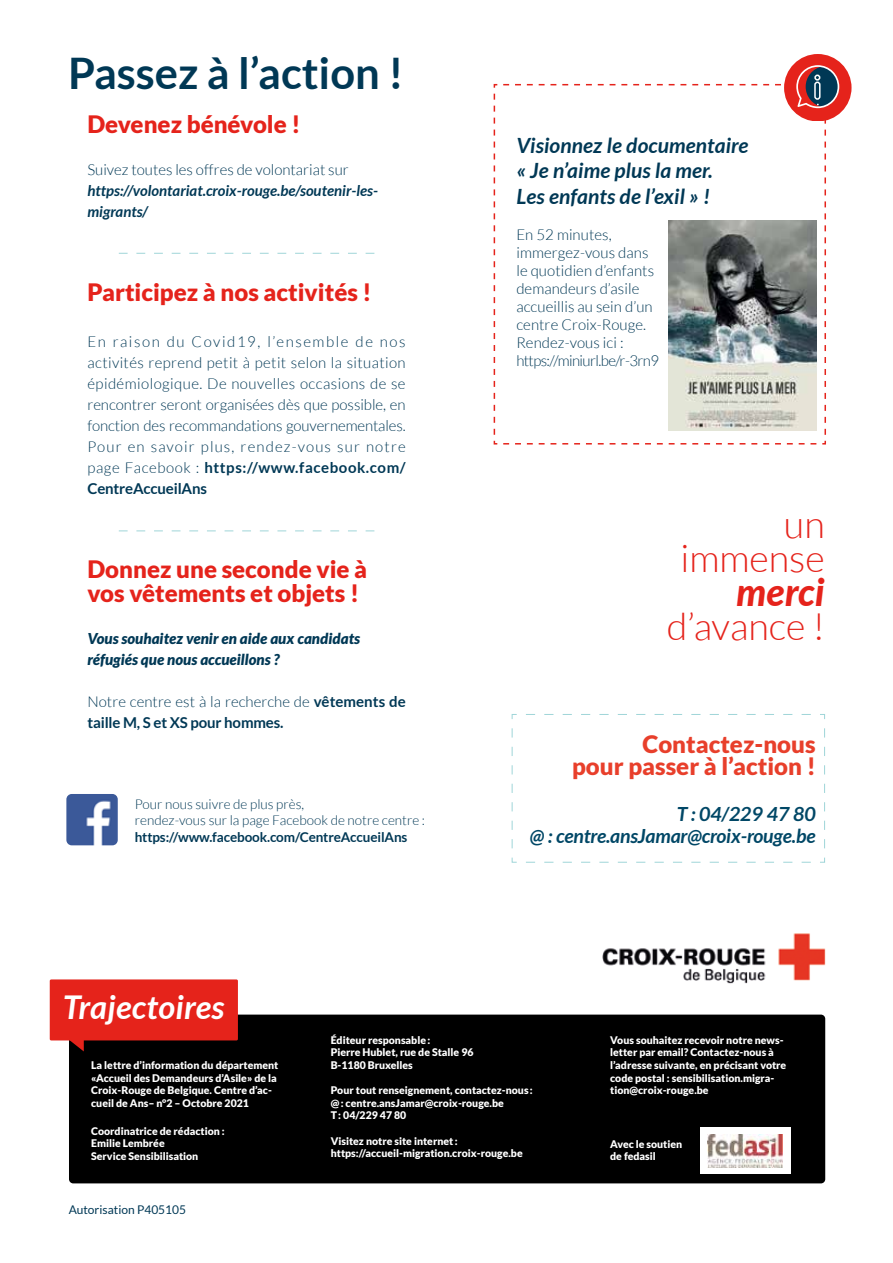
<style>
.page{position:relative;width:893px;height:1263px;background:#fff}
.page>*{position:absolute;margin:0;border:0;box-sizing:border-box;transform-origin:0 0}
.t1{font:700 43.5px "Lato";color:#003855}
.t2{font:300 37.8px/33.8px "Lato";color:#e5231b;text-align:right}
.t3{font:italic 800 37.8px "Lato";color:#e5231b}
.t4{font:italic 700 32.7px "Lato";letter-spacing:.01em;color:#fff}
.t5{font:900 24px/24.3px "Lato";color:#e5231b}
.t6{font:900 24px/22.5px "Lato";color:#e83f2b;text-align:right}
.t7{font:italic 700 21px/25.2px "Lato";letter-spacing:.005em;color:#003855}
.t8{font:italic 700 19.5px/22.5px "Lato";letter-spacing:-.01em;color:#004766;text-align:right}
.t9{font:300 15px/21px "Lato";letter-spacing:.005em;color:#003855;text-align:justify}
.t10{font:italic 900 15px/21px "Lato";color:#003855}
.t11{font:700 15px/21px "Lato";letter-spacing:-.01em;color:#003855}
.t12{font:italic 700 15px/21px "Lato";color:#003855}
.t13{font:300 13.5px/16.5px "Lato";color:#003855}
.t14{font:700 13.5px "Lato";letter-spacing:-.01em;color:#003855}
.t15{font:12px "Lato";color:#003855}
.t16{font:900 10.5px/12.6px "Lato";color:#fff}
.s1{font-weight:700}
.s2{font-weight:300}
</style>
<div class="page">
<div style="left:69px;top:1014px;width:756px;height:169px;background:#000;border-radius:4px"></div>
<div style="left:700px;top:1127px;width:90px;height:46px;background:#fff"></div>
<img style="left:707px;top:1135px;width:75px;height:32px">
<div style="left:50px;top:979px;width:188px;height:61px;background:#e5231b"></div>
<svg style="left:69px;top:1040px;width:15px;height:11px"></svg>
<img style="left:602px;top:933px;width:224px;height:51px">
<svg style="left:511px;top:714px;width:314px;height:149px"></svg>
<img style="left:66px;top:794px;width:52px;height:51px">
<svg style="left:119px;top:253px;width:255px;height:1px"></svg>
<svg style="left:119px;top:530px;width:255px;height:1px"></svg>
<svg style="left:494px;top:54px;width:357px;height:390px"></svg>
<h1 class="t1" style="left:68px;top:48px;width:337px">Passez à l’action !</h1>
<h3 class="t5" style="left:87px;top:112px;width:215px">Devenez bénévole !</h3>
<h3 class="t9" style="left:87px;top:160px;width:263px">Suivez toutes les offres de volontariat sur</h3>
<h3 class="t12" style="left:87px;top:181px;width:292px">https://volontariat.croix-rouge.be/soutenir-les&shy;migrants/</h3>
<h3 class="t5" style="left:87px;top:280px;width:286px">Participez à nos activités !</h3>
<p class="t9" style="left:87px;top:331px;width:320px">En raison du Covid19, l’ensemble de nos activités reprend petit à petit selon la situation épidémiologique. De nouvelles occasions de se rencontrer seront organisées dès que possible, en fonction des recommandations gouvernementales.<br>Pour en savoir plus, rendez-vous sur notre page Facebook : <span class="s1">https://www.facebook.com/ CentreAccueilAns</span></p>
<h3 class="t5" style="left:87px;top:556px;width:281px">Donnez une seconde vie à vos vêtements et objets !</h3>
<h3 class="t10" style="left:87px;top:628px;width:274px">Vous souhaitez venir en aide aux candidats réfugiés que nous accueillons ?</h3>
<h3 class="t11" style="left:87px;top:691px;width:320px"><span class="s2">Notre centre est à la recherche de</span> vêtements de taille M, S et XS pour hommes.</h3>
<p class="t13" style="left:135px;top:795px;width:292px">Pour nous suivre de plus près,<br>rendez-vous sur la page Facebook de notre centre :</p>
<p class="t14" style="left:135px;top:829px;width:274px">https://www.facebook.com/CentreAccueilAns</p>
<h3 class="t4" style="left:63px;top:989px;width:163px">Trajectoires</h3>
<h3 class="t7" style="left:516px;top:133px;width:234px">Visionnez le documentaire « Je n’aime plus la mer.<br>Les enfants de l’exil » !</h3>
<h3 class="t9" style="left:516px;top:225px;width:144px;line-height:18px;text-align:left">En 52 minutes, immergez-vous dans le quotidien d’enfants demandeurs d’asile accueillis au sein d’un centre Croix-Rouge.<br>Rendez-vous ici : https://miniurl.be/r-3rn9</h3>
<h2 class="t2" style="left:680px;top:508px;width:146px">un immense</h2>
<h2 class="t3" style="left:736px;top:564px;width:90px">merci</h2>
<h2 class="t2" style="left:667px;top:609px;width:160px">d’avance !</h2>
<h3 class="t6" style="left:572px;top:732px;width:245px">Contactez-nous<br>pour passer à l’action !</h3>
<h3 class="t8" style="left:530px;top:802px;width:287px">T : 04/229 47 80<br>@ : centre.ansJamar@croix-rouge.be</h3>
<p class="t16" style="left:91px;top:1059px;width:189px">La lettre d’information du département «Accueil des Demandeurs d’Asile» de la Croix-Rouge de Belgique. Centre d’ac&shy;cueil de Ans– n°2 – Octobre 2021</p>
<p class="t16" style="left:91px;top:1124px;width:135px">Coordinatrice de rédaction :<br>Emilie Lembrée<br>Service Sensibilisation</p>
<p class="t15" style="left:69px;top:1203px;width:119px">Autorisation P405105</p>
<p class="t16" style="left:331px;top:1033px;width:144px">Éditeur responsable:<br>Pierre Hublet, rue de Stalle 96<br>B-1180 Bruxelles</p>
<p class="t16" style="left:331px;top:1084px;width:204px">Pour tout renseignement, contactez-nous : @: centre.ansJamar@croix-rouge.be<br>T: 04/229 47 80</p>
<p class="t16" style="left:331px;top:1134px;width:193px">Visitez notre site internet : https://accueil-migration.croix-rouge.be</p>
<p class="t16" style="left:610px;top:1033px;width:178px">Vous souhaitez recevoir notre news&shy;letter par email? Contactez-nous à l’adresse suivante, en précisant votre code postal : sensibilisation.migra&shy;tion@croix-rouge.be</p>
<p class="t16" style="left:610px;top:1137px;width:74px">Avec le soutien de fedasil</p>
</div>
